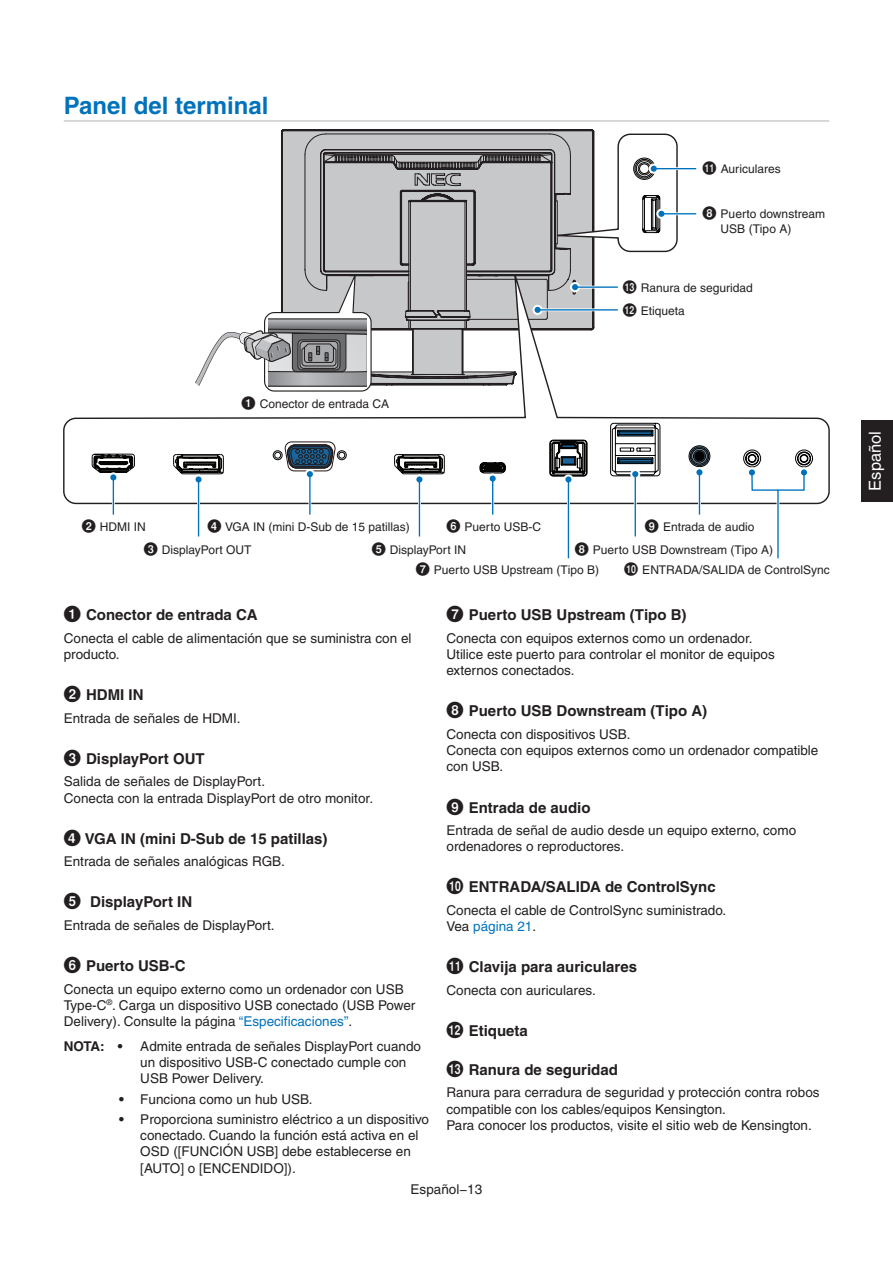
<style>
.page{position:relative;width:893px;height:1263px;background:#fff}
.page>*{position:absolute;margin:0;border:0;box-sizing:border-box;transform-origin:0 0}
.Head_2{font:700 24px "Helvetica";color:#0072bc}
.t1{font:16.5px "Helvetica";color:#fff}
.Head_5{font:700 15px "Helvetica";color:#231f20}
.Body{font:13.5px/16.2px "Helvetica";color:#231f20}
.t2{font:700 13.5px "Helvetica";color:#231f20}
._8pt_body{font:12px/14.4px "Helvetica";color:#231f20}
.s1{font-family:"Circl Nega A2";font-size:13.5px}
.s2{font-family:"Circl Nega A2";font-weight:400;font-size:16.5px}
.s3{color:#0072bc}
.s4{font-weight:700}
</style>
<div class="page">
<div style="left:861px;top:420px;width:32px;height:81px;background:#231f20"></div>
<hr style="left:64px;top:121px;width:765px;height:1px;background:#b2b3b7">
<svg style="left:63px;top:414px;width:767px;height:91px"></svg>
<hr style="left:654px;top:168px;width:42px;height:1px;background:#0072bc">
<hr style="left:662px;top:213px;width:34px;height:1px;background:#0072bc">
<svg style="left:689px;top:446px;width:21px;height:21px"></svg>
<hr style="left:112px;top:478px;width:3px;height:30px;background:#fff">
<hr style="left:113px;top:477px;width:1px;height:38px;background:#0072bc">
<hr style="left:308px;top:475px;width:3px;height:40px;background:#fff">
<hr style="left:309px;top:474px;width:2px;height:41px;background:#0072bc">
<hr style="left:634px;top:475px;width:3px;height:61px;background:#fff">
<div style="left:630px;top:469px;width:10px;height:10px;background:#fff;border-radius:50%"></div>
<svg style="left:610px;top:423px;width:50px;height:54px"></svg>
<hr style="left:635px;top:474px;width:1px;height:62px;background:#0072bc">
<hr style="left:491px;top:479px;width:3px;height:36px;background:#fff">
<hr style="left:492px;top:478px;width:1px;height:37px;background:#0072bc">
<hr style="left:197px;top:480px;width:3px;height:28px;background:#fff">
<hr style="left:198px;top:480px;width:1px;height:56px;background:#0072bc">
<hr style="left:418px;top:480px;width:3px;height:28px;background:#fff">
<svg style="left:92px;top:441px;width:414px;height:41px"></svg>
<hr style="left:419px;top:480px;width:1px;height:56px;background:#0072bc">
<hr style="left:567px;top:480px;width:3px;height:28px;background:#fff">
<svg style="left:549px;top:440px;width:38px;height:42px"></svg>
<hr style="left:568px;top:480px;width:1px;height:78px;background:#0072bc">
<hr style="left:698px;top:473px;width:3px;height:35px;background:#fff">
<svg style="left:690px;top:447px;width:19px;height:31px"></svg>
<hr style="left:699px;top:473px;width:1px;height:42px;background:#0072bc">
<svg style="left:743px;top:449px;width:70px;height:109px"></svg>
<svg style="left:195px;top:133px;width:483px;height:281px"></svg>
<p class="Head_2" style="left:64px;top:91px;width:206px">Panel del terminal</p>
<p class="_8pt_body" style="left:242px;top:397px;width:149px"><span class="s1">1</span> Conector de entrada CA</p>
<p class="_8pt_body" style="left:703px;top:162px;width:80px"><span class="s1">!</span> Auriculares</p>
<p class="_8pt_body" style="left:721px;top:207px;width:106px;text-indent:-18px"><span class="s1">8</span> Puerto downstream<br>USB (Tipo A)</p>
<p class="_8pt_body" style="left:623px;top:281px;width:132px"><span class="s1">#</span> Ranura de seguridad</p>
<p class="_8pt_body" style="left:623px;top:303px;width:64px"><span class="s1">@</span> Etiqueta</p>
<p class="_8pt_body" style="left:82px;top:519px;width:66px"><span class="s1">2</span> HDMI IN</p>
<p class="_8pt_body" style="left:207px;top:519px;width:204px"><span class="s1">4</span> VGA IN (mini D-Sub de 15 patillas)</p>
<p class="_8pt_body" style="left:446px;top:519px;width:96px"><span class="s1">6</span> Puerto USB-C</p>
<p class="_8pt_body" style="left:645px;top:519px;width:111px"><span class="s1">9</span> Entrada de audio</p>
<p class="_8pt_body" style="left:624px;top:563px;width:207px"><span class="s1">0</span> ENTRADA/SALIDA de ControlSync</p>
<p class="_8pt_body" style="left:144px;top:542px;width:109px"><span class="s1">3</span> DisplayPort OUT</p>
<p class="_8pt_body" style="left:372px;top:542px;width:96px"><span class="s1">5</span> DisplayPort IN</p>
<p class="_8pt_body" style="left:575px;top:542px;width:200px"><span class="s1">8</span> Puerto USB Downstream (Tipo A)</p>
<p class="_8pt_body" style="left:416px;top:563px;width:185px"><span class="s1">7</span> Puerto USB Upstream (Tipo B)</p>
<p class="Head_5" style="left:64px;top:606px;width:196px"><span class="s2">1</span> Conector de entrada CA</p>
<p class="Body" style="left:64px;top:630px;width:349px">Conecta el cable de alimentación que se suministra con el producto.</p>
<p class="Head_5" style="left:64px;top:686px;width:81px"><span class="s2">2</span> HDMI IN</p>
<p class="Body" style="left:64px;top:710px;width:178px">Entrada de señales de HDMI.</p>
<p class="Head_5" style="left:64px;top:749px;width:142px"><span class="s2">3</span> DisplayPort OUT</p>
<p class="Body" style="left:64px;top:774px;width:311px">Salida de señales de DisplayPort.<br>Conecta con la entrada DisplayPort de otro monitor.</p>
<p class="Head_5" style="left:64px;top:829px;width:265px"><span class="s2">4</span> VGA IN (mini D-Sub de 15 patillas)</p>
<p class="Body" style="left:64px;top:853px;width:222px">Entrada de señales analógicas RGB.</p>
<p class="Head_5" style="left:64px;top:893px;width:130px"><span class="s2">5</span> DisplayPort IN</p>
<p class="Body" style="left:64px;top:917px;width:212px">Entrada de señales de DisplayPort.</p>
<p class="Head_5" style="left:64px;top:956px;width:123px"><span class="s2">6</span> Puerto USB-C</p>
<p class="Body" style="left:64px;top:981px;width:353px">Conecta un equipo externo como un ordenador con USB<br>Type-C<sup>®</sup>. Carga un dispositivo USB conectado (USB Power<br>Delivery). Consulte la página <span class="s3">“Especificaciones”</span>.</p>
<p class="t2" style="left:64px;top:1038px;width:8px">NOTA:</p>
<p class="Body" style="left:140px;top:1038px;width:282px;text-indent:-23px"><span class="s4">•</span> Admite entrada de señales DisplayPort cuando un dispositivo USB-C conectado cumple con<br>USB Power Delivery.</p>
<p class="Body" style="left:119px;top:1091px;width:195px"><span class="s4">•</span> Funciona como un hub USB.</p>
<p class="Body" style="left:140px;top:1111px;width:290px;text-indent:-21px"><span class="s4">•</span> Proporciona suministro eléctrico a un dispositivo conectado. Cuando la función está activa en el OSD ([FUNCIÓN USB] debe establecerse en [AUTO] o [ENCENDIDO]).</p>
<p class="Head_5" style="left:446px;top:606px;width:242px"><span class="s2">7</span> Puerto USB Upstream (Tipo B)</p>
<p class="Body" style="left:446px;top:630px;width:330px">Conecta con equipos externos como un ordenador.<br>Utilice este puerto para controlar el monitor de equipos externos conectados.</p>
<p class="Head_5" style="left:446px;top:702px;width:262px"><span class="s2">8</span> Puerto USB Downstream (Tipo A)</p>
<p class="Body" style="left:446px;top:726px;width:373px">Conecta con dispositivos USB.<br>Conecta con equipos externos como un ordenador compatible con USB.</p>
<p class="Head_5" style="left:446px;top:798px;width:146px"><span class="s2">9</span> Entrada de audio</p>
<p class="Body" style="left:446px;top:822px;width:351px">Entrada de señal de audio desde un equipo externo, como ordenadores o reproductores.</p>
<p class="Head_5" style="left:446px;top:878px;width:271px"><span class="s2">0</span> ENTRADA/SALIDA de ControlSync</p>
<p class="Body" style="left:446px;top:902px;width:281px">Conecta el cable de ControlSync suministrado.<br>Vea <span class="s3">página 21</span>.</p>
<p class="Head_5" style="left:446px;top:958px;width:192px"><span class="s2">!</span> Clavija para auriculares</p>
<p class="Body" style="left:446px;top:982px;width:151px">Conecta con auriculares.</p>
<p class="Head_5" style="left:446px;top:1021px;width:83px"><span class="s2">@</span> Etiqueta</p>
<p class="Head_5" style="left:446px;top:1060px;width:173px"><span class="s2">#</span> Ranura de seguridad</p>
<p class="Body" style="left:446px;top:1084px;width:375px">Ranura para cerradura de seguridad y protección contra robos compatible con los cables/equipos Kensington.<br>Para conocer los productos, visite el sitio web de Kensington.</p>
<p class="Body" style="left:411px;top:1181px;width:73px">Español−13</p>
<p class="t1" style="left:865px;top:491px;width:61px;rotate:-90deg">Español</p>
</div>
